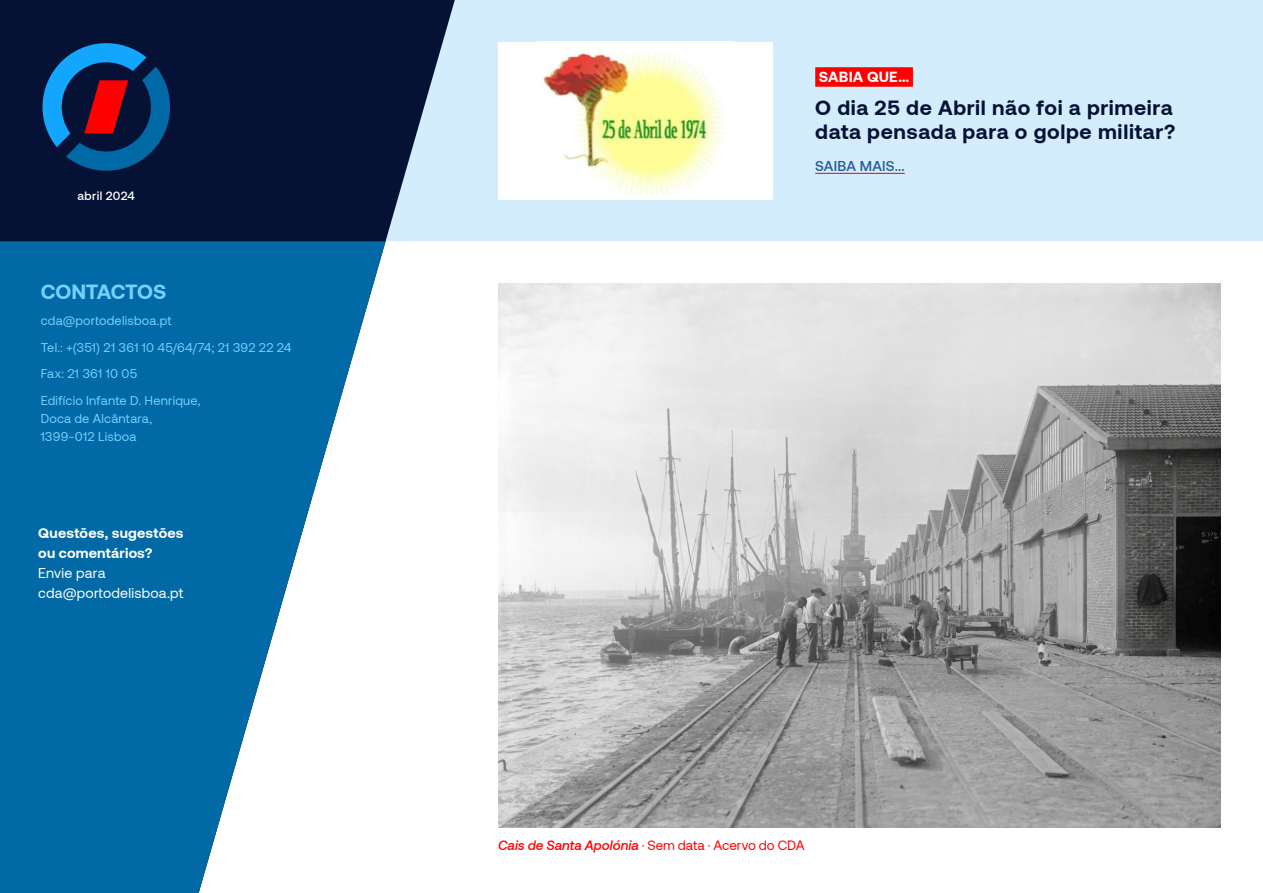
<style>
.page{position:relative;width:1263px;height:893px;background:#fff}
.page>*{position:absolute;margin:0;border:0;box-sizing:border-box;transform-origin:0 0}
.t1{font:700 21px/24px "Aeonik";letter-spacing:.03em;color:#051236}
.t2{font:700 21px "Aeonik";letter-spacing:-.01em;color:#75d1ff}
.t3{font:700 15px "Aeonik";letter-spacing:.01em;color:#fff}
.t4{font:700 14.25px/20.2px "Aeonik";letter-spacing:.015em;color:#fff}
.t5{font:14.25px/20.2px "Aeonik";letter-spacing:.015em;color:#fff}
.t6{font:500 14.25px "Aeonik";letter-spacing:.01em;color:#275b9b}
.t7{font:13.5px "Aeonik";letter-spacing:-.005em;color:#f00}
.t8{font:12.75px/26.5px "Aeonik";letter-spacing:.02em;color:#75d1ff}
.t9{font:500 12px "Aeonik";letter-spacing:.025em;color:#fff}
.s1{font-weight:500;font-style:italic}
</style>
<div class="page">
<div style="left:455px;top:0;width:808px;height:241px;background:#d4edfc"></div>
<img style="left:498px;top:284px;width:722px;height:543px">
<div style="left:815px;top:67px;width:98px;height:20px;background:#f00"></div>
<hr style="left:815px;top:173px;width:90px;height:1px;background:#f00">
<div style="left:498px;top:42px;width:275px;height:157px;background:#fff"></div>
<img style="left:543px;top:52px;width:182px;height:145px">
<svg style="left:0;top:0;width:455px;height:242px;background:#182648"></svg>
<svg style="left:36px;top:37px;width:140px;height:140px;background:#193462"></svg>
<svg style="left:0;top:241px;width:386px;height:652px;fill:#0069a6"></svg>
<p class="t9" style="left:78px;top:189px;width:59px">abril 2024</p>
<h1 class="t2" style="left:41px;top:279px;width:127px">CONTACTOS</h1>
<p class="t8" style="left:41px;top:307px;width:252px">cda@portodelisboa.pt<br>Tel.: +(351) 21 361 10 45/64/74; 21 392 22 24<br>Fax: 21 361 10 05<br>Edifício Infante D. Henrique,</p>
<p class="t8" style="left:41px;top:409px;width:113px;line-height:18px">Doca de Alcântara,<br>1399-012 Lisboa</p>
<p class="t4" style="left:38px;top:522px;width:147px">Questões, sugestões ou comentários?</p>
<p class="t5" style="left:38px;top:563px;width:147px">Envie para cda@portodelisboa.pt</p>
<p class="t3" style="left:819px;top:68px;width:92px">SABIA QUE…</p>
<h1 class="t1" style="left:815px;top:95px;width:362px">O dia 25 de Abril não foi a primeira data pensada para o golpe militar?</h1>
<p class="t6" style="left:815px;top:158px;width:91px">SAIBA MAIS...</p>
<p class="t7" style="left:498px;top:838px;width:308px"><span class="s1">Cais de Santa Apolónia</span> · Sem data · Acervo do CDA</p>
</div>
